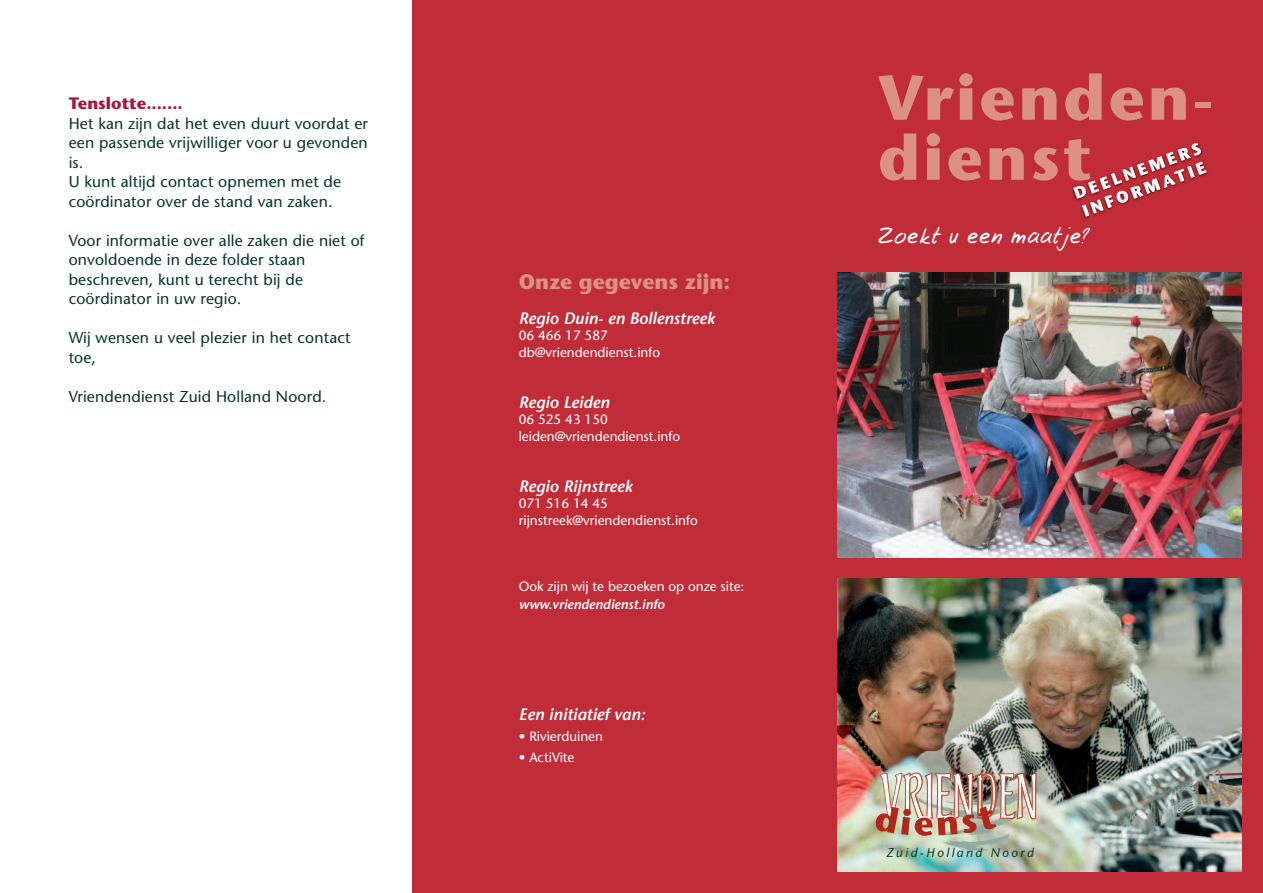
<style>
.page{position:relative;width:1263px;height:893px;background:#fff}
.page>*{position:absolute;margin:0;border:0;box-sizing:border-box;transform-origin:0 0}
.t1{font:700 63px/60px "Stone Sans";letter-spacing:.05em;color:#db9283}
.t2{font:22.5px "Josschrift";letter-spacing:.05em;color:#fff}
.t3{font:700 21px "Stone Sans";color:#db9283}
.t4{font:italic 600 16.5px "Stone Sans";color:#fff}
.t5{font:700 16.5px "Stone Sans";color:#a61836}
.t6{font:700 16.2px/19.5px "Stone Sans";color:#fff}
.t7{font:15.75px/19.5px "Stone Sans";letter-spacing:.01em;color:#043429}
.t8{font:13.5px/16.5px "Stone Sans";color:#fff}
.t9{font:italic 600 13.5px "Stone Sans";color:#fff}
.t10{font:italic 12.6px "Stone Sans";letter-spacing:.195em;color:#043429}
</style>
<div class="page">
<div style="left:412px;top:0;width:851px;height:893px;background:#c02d38"></div>
<svg style="left:1073px;top:143px;width:134px;height:73px"></svg>
<img style="left:838px;top:272px;width:404px;height:285px">
<img style="left:838px;top:578px;width:404px;height:294px">
<img style="left:884px;top:770px;width:197px;height:102px">
<img style="left:875px;top:770px;width:161px;height:66px">
<p class="t5" style="left:69px;top:97px;width:116px">Tenslotte.......</p>
<p class="t7" style="left:69px;top:115px;width:301px">Het kan zijn dat het even duurt voordat er een passende vrijwilliger voor u gevonden is.<br>U kunt altijd contact opnemen met de coördinator over de stand van zaken.</p>
<p class="t7" style="left:69px;top:232px;width:297px">Voor informatie over alle zaken die niet of onvoldoende in deze folder staan beschreven, kunt u terecht bij de coördinator in uw regio.</p>
<p class="t7" style="left:69px;top:330px;width:283px">Wij wensen u veel plezier in het contact toe,</p>
<p class="t7" style="left:69px;top:388px;width:259px">Vriendendienst Zuid Holland Noord.</p>
<h3 class="t3" style="left:519px;top:274px;width:213px">Onze gegevens zijn:</h3>
<p class="t4" style="left:519px;top:311px;width:197px">Regio Duin- en Bollenstreek</p>
<p class="t8" style="left:519px;top:329px;width:143px">06 466 17 587 db@vriendendienst.info</p>
<p class="t4" style="left:519px;top:395px;width:92px">Regio Leiden</p>
<p class="t8" style="left:519px;top:413px;width:163px">06 525 43 150 leiden@vriendendienst.info</p>
<p class="t4" style="left:519px;top:479px;width:115px">Regio Rijnstreek</p>
<p class="t8" style="left:519px;top:497px;width:181px">071 516 14 45 rijnstreek@vriendendienst.info</p>
<p class="t8" style="left:519px;top:579px;width:227px">Ook zijn wij te bezoeken op onze site:</p>
<p class="t9" style="left:519px;top:599px;width:147px">www.vriendendienst.info</p>
<p class="t4" style="left:519px;top:707px;width:128px">Een initiatief van:</p>
<p class="t8" style="left:519px;top:729px;width:86px">• Rivierduinen</p>
<p class="t8" style="left:519px;top:750px;width:57px">• ActiVite</p>
<h1 class="t1" style="left:878px;top:75px;width:338px">Vrienden&shy;dienst</h1>
<p class="t6" style="left:1072px;top:186px;width:135px;rotate:-20deg">DEELNEMERS<br>INFORMATIE</p>
<h2 class="t2" style="left:878px;top:222px;width:215px">Zoekt u een maatje?</h2>
<p class="t10" style="left:886px;top:848px;width:149px">Zuid-Holland Noord</p>
</div>
